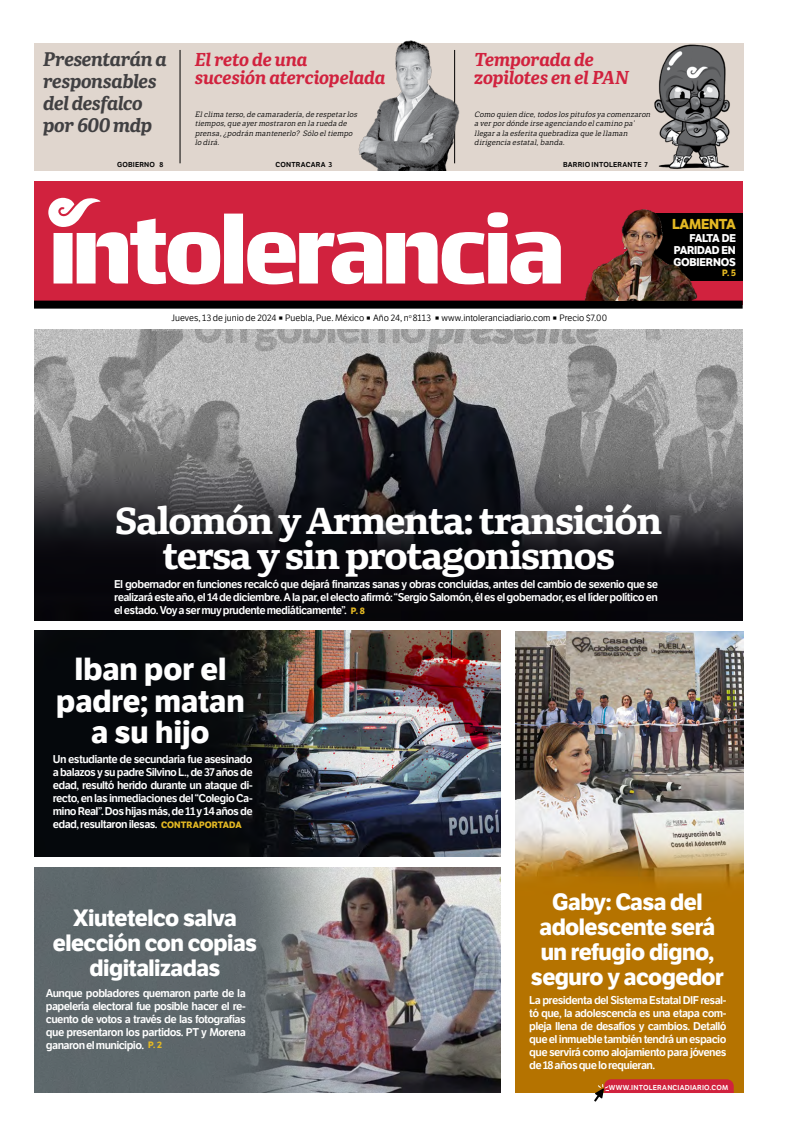
<style>
.page{position:relative;width:792px;height:1134px;background:#fff}
.page>*{position:absolute;margin:0;border:0;box-sizing:border-box;transform-origin:0 0}
.CABEZA_segunda{font:700 37px "Portada Text";letter-spacing:-.04em;color:#fff}
.CABEZA_segunda-2{font:700 31.1px/31.1px "LFT Etica";color:#fff;text-align:center}
.CABEZA_segunda-3{font:700 23px/25px "LFT Etica";letter-spacing:-.02em;color:#fff;text-align:center}
.TITULO_MENOR_3{font:italic 700 19px "Portada";letter-spacing:-.025em;color:#414042}
.TITULO_MENOR_3-2{font:italic 700 18px "Portada";letter-spacing:-.02em;color:#d1223e}
.CABEZA_segunda-4{font:700 14px "LFT Etica";letter-spacing:-.02em;color:#e3b823}
.Sumario{font:600 11px/13px "LFT Etica";letter-spacing:-.055em;color:#fff;text-align:justify}
.CABEZA_segunda-5{font:700 11px "LFT Etica";letter-spacing:-.02em;color:#fff}
.t1{font:9px "LFT Etica";letter-spacing:.005em;color:#000}
.INDEX__num_pagina{font:700 9px "LFT Etica";letter-spacing:.005em;color:#e3b823}
.Cita{font:italic 7.5px/9.5px "LFT Etica Sheriff";color:#000}
.INDEX__pagina{font:600 7px "LFT Etica";letter-spacing:.025em;color:#000}
.INDEX__pagina-2{font:600 7px "LFT Etica";letter-spacing:.03em;color:#fff}
</style>
<div class="page">
<img style="left:515px;top:632px;width:229px;height:461px">
<img style="left:34px;top:330px;width:709px;height:290px">
<img style="left:34px;top:631px;width:467px;height:225px">
<img style="left:34px;top:868px;width:467px;height:225px">
<div style="left:34px;top:43px;width:710px;height:128px;background:#e0d6ce"></div>
<hr style="left:180px;top:50px;width:1px;height:113px;background:#000">
<img style="left:358px;top:40px;width:102px;height:130px">
<img style="left:654px;top:44px;width:76px;height:125px">
<div style="left:34px;top:181px;width:709px;height:124px;background:#d1223e"></div>
<div style="left:34px;top:301px;width:709px;height:8px;background:#000"></div>
<div style="left:224px;top:214px;width:19px;height:69px;background:#fff"></div>
<svg style="left:247px;top:212px;width:314px;height:72px"></svg>
<svg style="left:48px;top:197px;width:172px;height:87px"></svg>
<div style="left:640px;top:213px;width:103px;height:68px;background:#000"></div>
<img style="left:584px;top:209px;width:114px;height:91px">
<svg style="left:594px;top:1079px;width:140px;height:22px"></svg>
<p class="TITULO_MENOR_3" style="left:43px;top:45px;width:125px">Presentarán a</p>
<p class="TITULO_MENOR_3" style="left:43px;top:67px;width:115px">responsables</p>
<p class="TITULO_MENOR_3" style="left:43px;top:89px;width:101px">del desfalco</p>
<p class="TITULO_MENOR_3" style="left:43px;top:111px;width:111px">por 600 mdp</p>
<p class="TITULO_MENOR_3-2" style="left:195px;top:47px;width:114px">El reto de una</p>
<p class="TITULO_MENOR_3-2" style="left:195px;top:65px;width:192px">sucesión aterciopelada</p>
<p class="Cita" style="left:195px;top:110px;width:166px">Elclima terso,de camaradería,de respetarlos tiempos,que ayermostraron en la rueda de prensa,¿podrán mantenerlo? Sólo eltiempo lo dirá.</p>
<p class="TITULO_MENOR_3-2" style="left:474px;top:47px;width:121px">Temporada de</p>
<p class="TITULO_MENOR_3-2" style="left:474px;top:65px;width:156px">zopilotes en el PAN</p>
<p class="Cita" style="left:474px;top:110px;width:180px">Como quien dice,todoslospitufosya comenzaron a verpordónde irse agenciando elcamino pa’ llegara la esferita quebradiza que le llaman dirigencia estatal,banda.</p>
<p class="INDEX__pagina" style="left:117px;top:161px;width:48px">GOBIERNO 8</p>
<p class="INDEX__pagina" style="left:276px;top:161px;width:58px">CONTRACARA 3</p>
<p class="INDEX__pagina" style="left:563px;top:161px;width:86px">BARRIO INTOLERANTE 7</p>
<p class="t1" style="left:172px;top:312px;width:437px">Jueves, 13 de junio de 2024 Puebla, Pue. México Año 24, n<sup>o</sup> 8113 www.intoleranciadiario.com Precio $7.00</p>
<p class="CABEZA_segunda-4" style="left:672px;top:216px;width:65px">LAMENTA</p>
<p class="CABEZA_segunda-5" style="left:689px;top:232px;width:48px">FALTA DE</p>
<p class="CABEZA_segunda-5" style="left:674px;top:244px;width:64px">PARIDAD EN</p>
<p class="CABEZA_segunda-5" style="left:674px;top:256px;width:64px">GOBIERNOS</p>
<p class="INDEX__num_pagina" style="left:722px;top:267px;width:15px">P. 5</p>
<p class="CABEZA_segunda" style="left:115px;top:493px;width:549px">Salomón y Armenta: transición</p>
<p class="CABEZA_segunda" style="left:162px;top:528px;width:454px">tersa y sin protagonismos</p>
<p class="Sumario" style="left:114px;top:578px;width:545px">El gobernador en funciones recalcó que dejará finanzas sanas y obras concluidas, antes del cambio de sexenio que se realizará este año, el 14 de diciembre. A la par, el electo afirmó: “Sergio Salomón, él es el gobernador, es el líder político en el estado. Voy a ser muy prudente mediáticamente”.</p>
<p class="INDEX__num_pagina" style="left:351px;top:605px;width:16px">P. 8</p>
<p class="CABEZA_segunda-2" style="left:56px;top:654px;width:190px">Iban por el padre; matan a su hijo</p>
<p class="Sumario" style="left:53px;top:752px;width:201px">Un estudiante de secundaria fue asesinado a balazos y su padre Silvino L., de 37 años de edad, resultó herido durante un ataque di&shy;recto, en las inmediaciones del “Colegio Ca&shy;mino Real”. Dos hijas más, de 11 y 14 años de edad, resultaron ilesas.</p>
<p class="INDEX__num_pagina" style="left:161px;top:819px;width:82px">CONTRAPORTADA</p>
<p class="CABEZA_segunda-3" style="left:53px;top:906px;width:206px">Xiutetelco salva elección con copias digitalizadas</p>
<p class="Sumario" style="left:46px;top:986px;width:201px">Aunque pobladores quemaron parte de la papelería electoral fue posible hacer el re&shy;cuento de votos a través de las fotografías que presentaron los partidos. PT y Morena ganaron el municipio.</p>
<p class="INDEX__num_pagina" style="left:148px;top:1039px;width:15px">P. 2</p>
<p class="CABEZA_segunda-3" style="left:552px;top:889px;width:152px">Gaby: Casa del</p>
<p class="CABEZA_segunda-3" style="left:540px;top:914px;width:177px">adolescente será</p>
<p class="CABEZA_segunda-3" style="left:541px;top:939px;width:175px">un refugio digno,</p>
<p class="CABEZA_segunda-3" style="left:531px;top:964px;width:194px">seguro y acogedor</p>
<p class="Sumario" style="left:529px;top:993px;width:199px">La presidenta del Sistema Estatal DIF resal&shy;tó que, la adolescencia es una etapa com&shy;pleja llena de desafíos y cambios. Detalló que el inmueble también tendrá un espacio que servirá como alojamiento para jóvenes de 18 años que lo requieran.</p>
<p class="INDEX__pagina-2" style="left:609px;top:1083px;width:121px">WWW.INTOLERANCIADIARIO.COM</p>
</div>
